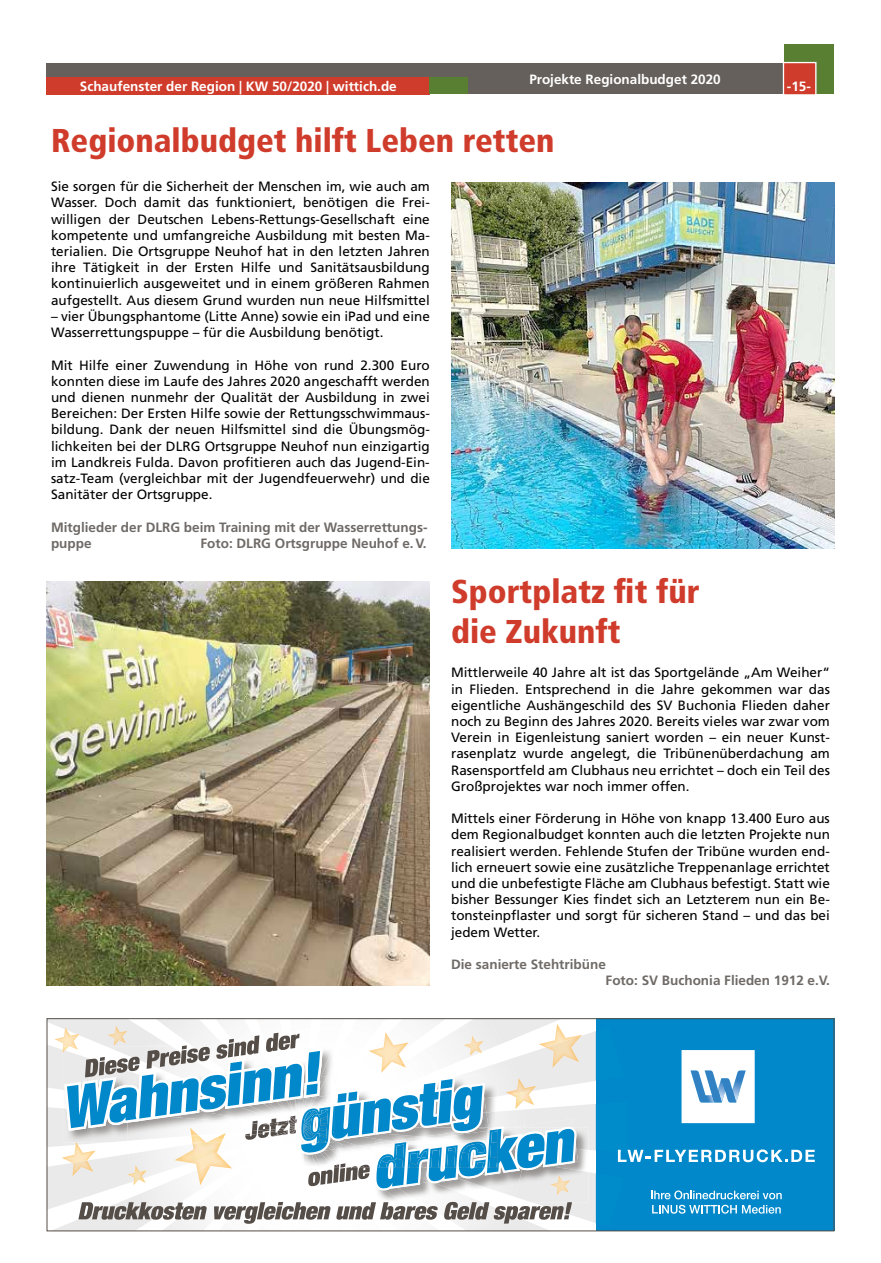
<style>
.page{position:relative;width:881px;height:1263px;background:#fff}
.page>*{position:absolute;margin:0;border:0;box-sizing:border-box;transform-origin:0 0}
.t1{font:900 condensed 33px/39.6px "Frutiger LT";color:#d03c2b}
.t2{font:13.5px/16.2px "Frutiger LT";color:#000;text-align:justify}
.t3{font:700 13.5px/16.2px "Frutiger LT";color:#6f6a66}
.t4{font:700 13.5px "Frutiger LT";color:#fff}
</style>
<div class="page">
<div style="left:47px;top:63px;width:786px;height:31px;background:#66605c"></div>
<div style="left:784px;top:44px;width:49px;height:50px;background:#587f32"></div>
<div style="left:782px;top:62px;width:34px;height:34px;background:#d03c2b;border:1px solid #fff"></div>
<div style="left:47px;top:77px;width:382px;height:17px;background:#d03c2b"></div>
<div style="left:429px;top:77px;width:38px;height:17px;background:#587f32"></div>
<img style="left:451px;top:183px;width:382px;height:366px">
<img style="left:47px;top:582px;width:382px;height:404px">
<div style="left:595px;top:1018px;width:238px;height:213px;background:#0088ca"></div>
<svg style="left:49px;top:1020px;width:765px;height:209px"></svg>
<img style="left:371px;top:1035px;width:37px;height:31px">
<img style="left:522px;top:1093px;width:12px;height:12px">
<img style="left:518px;top:1078px;width:18px;height:15px">
<img style="left:509px;top:1093px;width:13px;height:16px">
<img style="left:505px;top:1083px;width:15px;height:11px">
<div style="left:47px;top:1018px;width:786px;height:213px;border:1px solid #544d48"></div>
<p class="t4" style="left:529px;top:71px;width:193px">Projekte Regionalbudget 2020</p>
<p class="t4" style="left:80px;top:78px;width:318px">Schaufenster der Region | KW 50/2020 | wittich.de</p>
<p class="t4" style="left:786px;top:79px;width:26px">-15-</p>
<h1 class="t1" style="left:51px;top:121px;width:505px">Regionalbudget hilft Leben retten</h1>
<p class="t2" style="left:51px;top:179px;width:380px">Sie sorgen für die Sicherheit der Menschen im, wie auch am Wasser. Doch damit das funktioniert, benötigen die Frei&shy;willigen der Deutschen Lebens-Rettungs-Gesellschaft eine kompetente und umfangreiche Ausbildung mit besten Ma&shy;terialien. Die Ortsgruppe Neuhof hat in den letzten Jahren ihre Tätigkeit in der Ersten Hilfe und Sanitätsausbildung kontinuierlich ausgeweitet und in einem größeren Rahmen aufgestellt. Aus diesem Grund wurden nun neue Hilfsmittel</p>
<p class="t2" style="left:51px;top:308px;width:380px">– vier Übungsphantome (Litte Anne) sowie ein iPad und eine<br>Wasserrettungspuppe – für die Ausbildung benötigt.</p>
<p class="t2" style="left:51px;top:357px;width:380px">Mit Hilfe einer Zuwendung in Höhe von rund 2.300 Euro konnten diese im Laufe des Jahres 2020 angeschafft werden und dienen nunmehr der Qualität der Ausbildung in zwei Bereichen: Der Ersten Hilfe sowie der Rettungsschwimmaus&shy;bildung. Dank der neuen Hilfsmittel sind die Übungsmög&shy;lichkeiten bei der DLRG Ortsgruppe Neuhof nun einzigartig im Landkreis Fulda. Davon profitieren auch das Jugend-Ein&shy;satz-Team (vergleichbar mit der Jugendfeuerwehr) und die Sanitäter der Ortsgruppe.</p>
<p class="t3" style="left:51px;top:519px;width:378px">Mitglieder der DLRG beim Training mit der Wasserrettungs&shy;puppe</p>
<p class="t3" style="left:200px;top:535px;width:227px">Foto: DLRG Ortsgruppe Neuhof e.V.</p>
<h1 class="t1" style="left:451px;top:572px;width:250px">Sportplatz fit für die Zukunft</h1>
<p class="t2" style="left:451px;top:665px;width:380px">Mittlerweile 40 Jahre alt ist das Sportgelände „Am Weiher“ in Flieden. Entsprechend in die Jahre gekommen war das eigentliche Aushängeschild des SV Buchonia Flieden daher noch zu Beginn des Jahres 2020. Bereits vieles war zwar vom Verein in Eigenleistung saniert worden – ein neuer Kunst&shy;rasenplatz wurde angelegt, die Tribünenüberdachung am Rasensportfeld am Clubhaus neu errichtet – doch ein Teil des Großprojektes war noch immer offen.</p>
<p class="t2" style="left:451px;top:810px;width:380px">Mittels einer Förderung in Höhe von knapp 13.400 Euro aus dem Regionalbudget konnten auch die letzten Projekte nun realisiert werden. Fehlende Stufen der Tribüne wurden end&shy;lich erneuert sowie eine zusätzliche Treppenanlage errichtet und die unbefestigte Fläche am Clubhaus befestigt. Statt wie bisher Bessunger Kies findet sich an Letzterem nun ein Be&shy;tonsteinpflaster und sorgt für sicheren Stand – und das bei jedem Wetter.</p>
<p class="t3" style="left:605px;top:956px;width:226px;text-indent:-154px">Die sanierte Stehtribüne<br>Foto: SV Buchonia Flieden 1912 e.V.</p>
</div>
